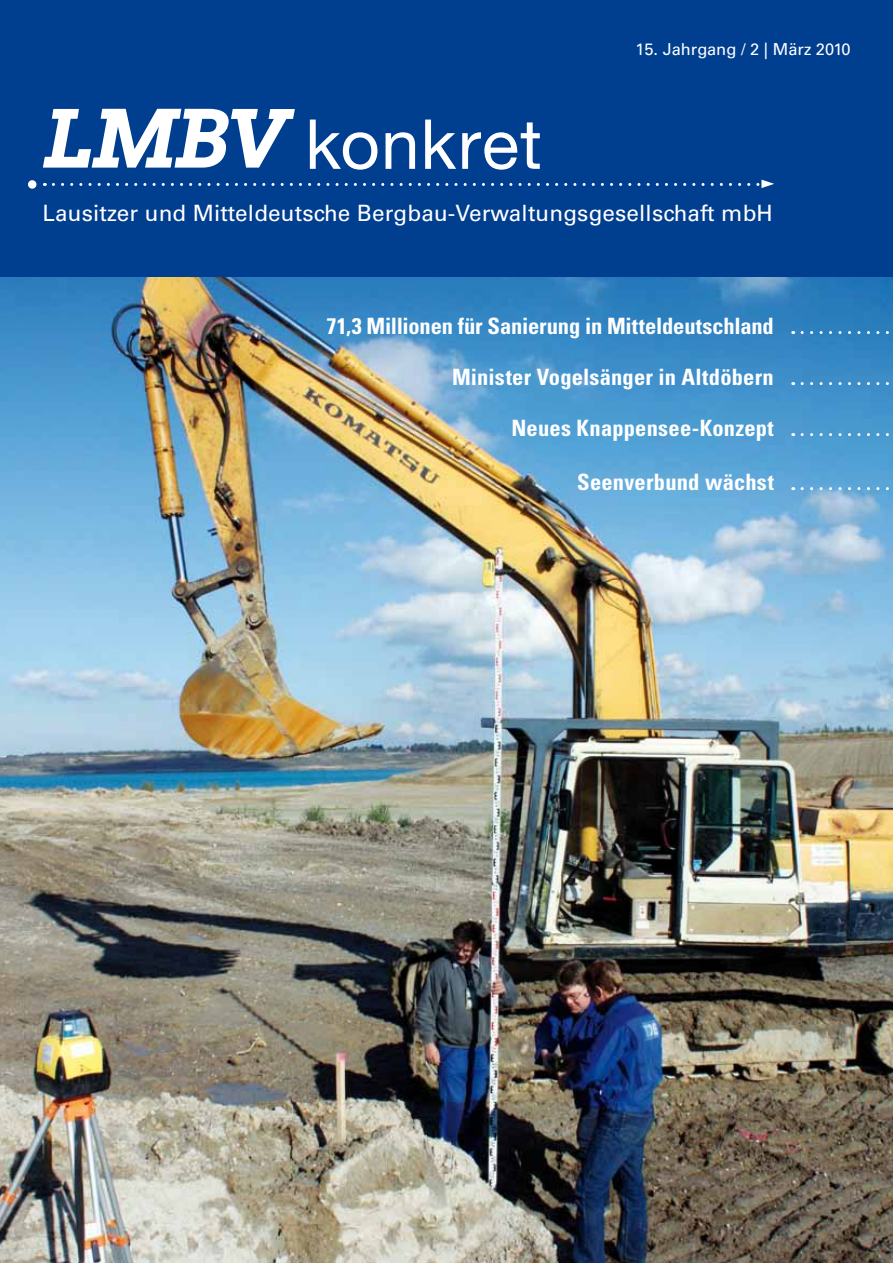
<style>
.page{position:relative;width:893px;height:1263px;background:#fff}
.page>*{position:absolute;margin:0;border:0;box-sizing:border-box;transform-origin:0 0}
.t1{font:69px "Helvetica Neue LT Std";letter-spacing:.015em;color:#fff}
.t2{font:700 condensed 22.5px "Univers LT Std";letter-spacing:.005em;color:#fff}
.t3{font:22.5px "Univers LT Std";letter-spacing:.005em;color:#fff}
.t4{font:16.5px "Univers LT Std";color:#fff}
</style>
<div class="page">
<img style="left:0;top:277px;width:893px;height:986px">
<div style="left:0;top:0;width:893px;height:277px;background:#003e90"></div>
<svg style="left:802px;top:331px;width:91px;height:3px"></svg>
<svg style="left:802px;top:382px;width:91px;height:3px"></svg>
<svg style="left:802px;top:433px;width:91px;height:3px"></svg>
<svg style="left:53px;top:180px;width:721px;height:8px"></svg>
<div style="left:28px;top:180px;width:8px;height:9px;background:#fff;border-radius:50%"></div>
<svg style="left:43px;top:109px;width:252px;height:59px"></svg>
<svg style="left:802px;top:487px;width:91px;height:3px"></svg>
<h1 class="t1" style="left:305px;top:103px;width:238px">konkret</h1>
<p class="t4" style="left:635px;top:39px;width:217px">15. Jahrgang / 2 | März 2010</p>
<p class="t3" style="left:43px;top:200px;width:732px">Lausitzer und Mitteldeutsche Bergbau-Verwaltungsgesellschaft mbH</p>
<p class="t2" style="left:327px;top:312px;width:449px">71,3 Millionen für Sanierung in Mitteldeutschland</p>
<p class="t2" style="left:452px;top:363px;width:323px">Minister Vogelsänger in Altdöbern</p>
<p class="t2" style="left:511px;top:414px;width:264px">Neues Knappensee-Konzept</p>
<p class="t2" style="left:577px;top:468px;width:198px">Seenverbund wächst</p>
</div>
